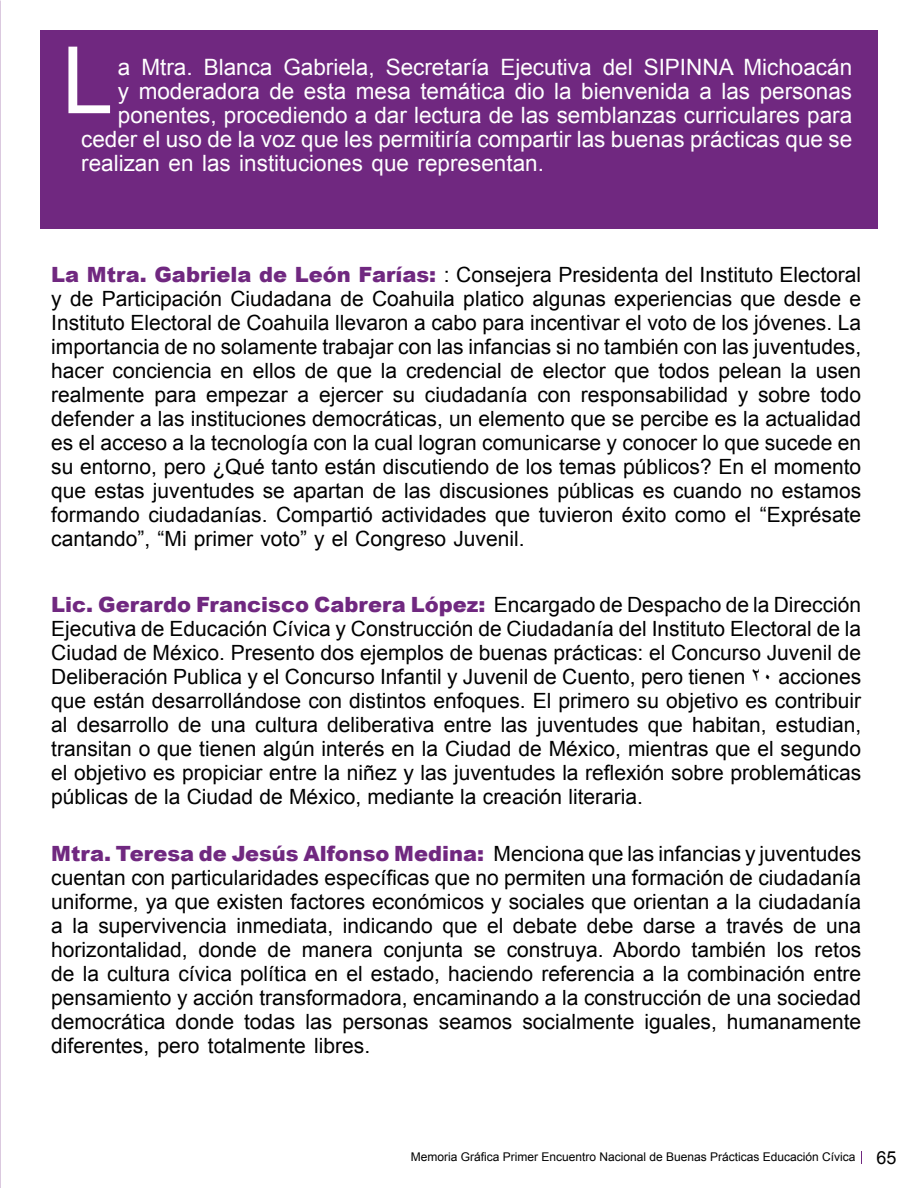
<style>
.page{position:relative;width:918px;height:1188px;background:#fff}
.page>*{position:absolute;margin:0;border:0;box-sizing:border-box;transform-origin:0 0}
.t1{font:93px "Arial";color:#fff}
.t2{font:22.5px "Arial";color:#fff}
.t3{font:21px/24px "Arial";color:#000101;text-align:justify}
.t4{font:12px "Arial";color:#000}
.s1{font-weight:900;color:#702880}
.s2{font-size:18px}
</style>
<div class="page">
<svg style="left:861px;top:1151px;width:1px;height:13px"></svg>
<div style="left:40px;top:31px;width:838px;height:198px;background:#702880"></div>
<h1 class="t1" style="left:62px;top:20px;width:53px">L</h1>
<p class="t2" style="left:118px;top:53px;width:736px">a Mtra. Blanca Gabriela, Secretaría Ejecutiva del SIPINNA Michoacán</p>
<p class="t2" style="left:118px;top:77px;width:736px">y moderadora de esta mesa temática dio la bienvenida a las personas</p>
<p class="t2" style="left:118px;top:101px;width:736px">ponentes, procediendo a dar lectura de las semblanzas curriculares para</p>
<p class="t2" style="left:81px;top:125px;width:773px">ceder el uso de la voz que les permitiría compartir las buenas prácticas que se</p>
<p class="t2" style="left:81px;top:149px;width:464px">realizan en las instituciones que representan.</p>
<p class="t3" style="left:51px;top:262px;width:811px"><span class="s1">La Mtra. Gabriela de León Farías:</span> : Consejera Presidenta del Instituto Electoral y de Participación Ciudadana de Coahuila platico algunas experiencias que desde e Instituto Electoral de Coahuila llevaron a cabo para incentivar el voto de los jóvenes. La importancia de no solamente trabajar con las infancias si no también con las juventudes, hacer conciencia en ellos de que la credencial de elector que todos pelean la usen realmente para empezar a ejercer su ciudadanía con responsabilidad y sobre todo defender a las instituciones democráticas, un elemento que se percibe es la actualidad es el acceso a la tecnología con la cual logran comunicarse y conocer lo que sucede en su entorno, pero ¿Qué tanto están discutiendo de los temas públicos? En el momento que estas juventudes se apartan de las discusiones públicas es cuando no estamos formando ciudadanías. Compartió actividades que tuvieron éxito como el “Exprésate cantando”, “Mi primer voto” y el Congreso Juvenil.</p>
<p class="t3" style="left:51px;top:592px;width:811px"><span class="s1">Lic. Gerardo Francisco Cabrera López:</span> Encargado de Despacho de la Dirección Ejecutiva de Educación Cívica y Construcción de Ciudadanía del Instituto Electoral de la Ciudad de México. Presento dos ejemplos de buenas prácticas: el Concurso Juvenil de Deliberación Publica y el Concurso Infantil y Juvenil de Cuento, pero tienen 20 acciones que están desarrollándose con distintos enfoques. El primero su objetivo es contribuir al desarrollo de una cultura deliberativa entre las juventudes que habitan, estudian, transitan o que tienen algún interés en la Ciudad de México, mientras que el segundo el objetivo es propiciar entre la niñez y las juventudes la reflexión sobre problemáticas públicas de la Ciudad de México, mediante la creación literaria.</p>
<p class="t3" style="left:51px;top:841px;width:811px"><span class="s1">Mtra. Teresa de Jesús Alfonso Medina:</span> Menciona que las infancias y juventudes cuentan con particularidades específicas que no permiten una formación de ciudadanía uniforme, ya que existen factores económicos y sociales que orientan a la ciudadanía a la supervivencia inmediata, indicando que el debate debe darse a través de una horizontalidad, donde de manera conjunta se construya. Abordo también los retos de la cultura cívica política en el estado, haciendo referencia a la combinación entre pensamiento y acción transformadora, encaminando a la construcción de una sociedad democrática donde todas las personas seamos socialmente iguales, humanamente diferentes, pero totalmente libres.</p>
<p class="t4" style="left:411px;top:1149px;width:487px">Memoria Gráfica Primer Encuentro Nacional de Buenas Prácticas Educación Cívica <span class="s2">65</span></p>
</div>
